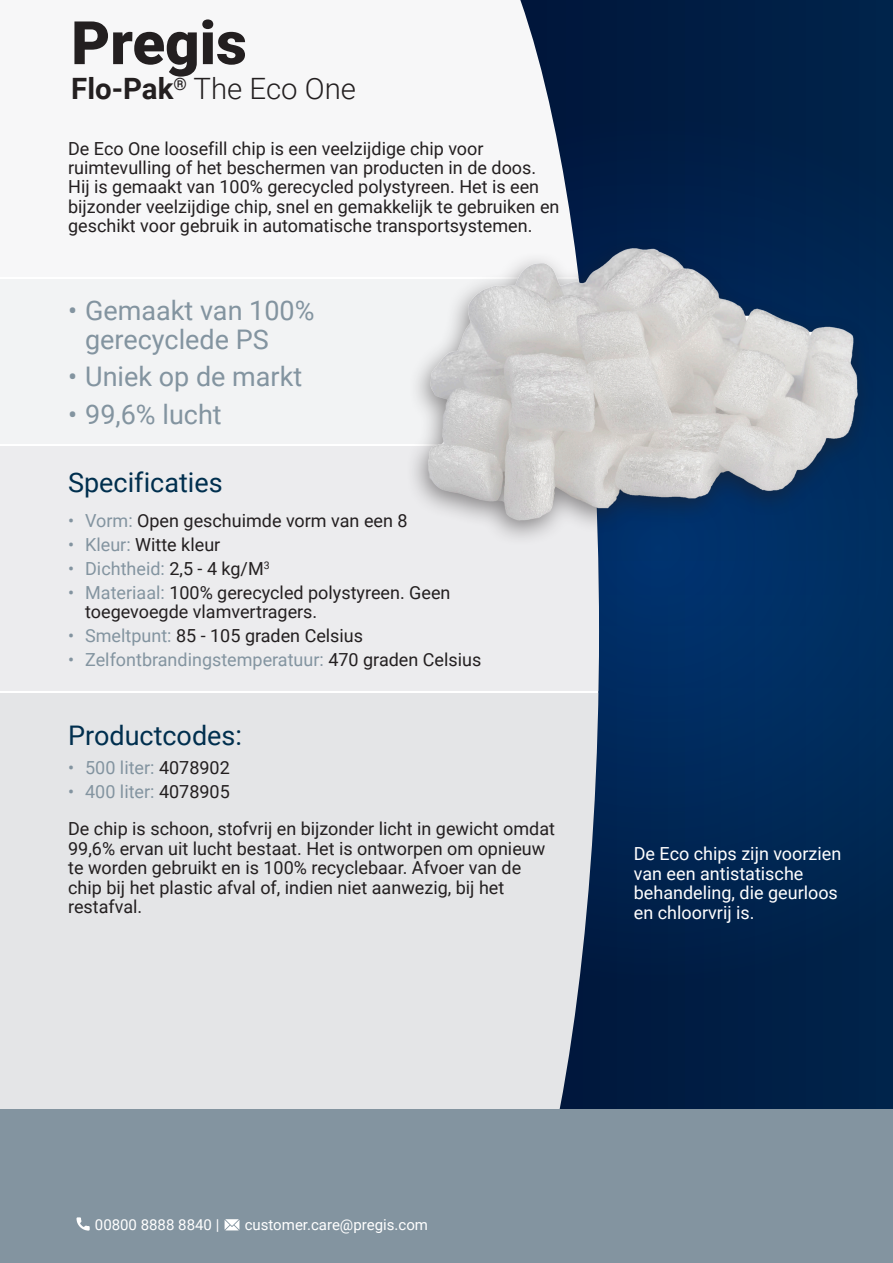
<style>
.page{position:relative;width:893px;height:1263px;background:#fff}
.page>*{position:absolute;margin:0;border:0;box-sizing:border-box;transform-origin:0 0}
.t1{font:900 60px "Roboto";color:#231f20}
.t2{font:300 29.4px "Roboto";color:#231f20}
.t3{font:27px/29.1px "Roboto";color:#8394a0}
.t4{font:27px "Roboto";color:#002f4e}
.list_bullet{font:18px/19.5px "Roboto";color:#231f20}
.t5{font:18px "Roboto";color:#8394a0}
.list_bullet-2{font:18px/19.4px "Roboto";color:#fff}
.t6{font:15px "Roboto";color:#fff}
.s1{font-weight:700}
.s2{color:#8394a0}
.s3{color:#231f20}
</style>
<div class="page">
<div style="left:0;top:279px;width:893px;height:165px;background:#f2f3f4"></div>
<div style="left:0;top:0;width:893px;height:277px;background:#f7f7f8"></div>
<div style="left:0;top:446px;width:893px;height:245px;background:#ececee"></div>
<div style="left:0;top:694px;width:893px;height:416px;background:#e4e5e7"></div>
<svg style="left:520px;top:0;width:373px;height:1110px;background:#153053"></svg>
<svg style="left:520px;top:109px;width:373px;height:878px"></svg>
<div style="left:406px;top:236px;width:469px;height:311px;background:#231f20;opacity:.5"></div>
<img style="left:427px;top:248px;width:431px;height:273px">
<div style="left:0;top:1110px;width:893px;height:153px;background:#8394a0"></div>
<svg style="left:76px;top:1217px;width:14px;height:13px"></svg>
<svg style="left:225px;top:1219px;width:14px;height:11px"></svg>
<p class="t1" style="left:71px;top:1px;width:177px">Pregis</p>
<p class="t2" style="left:71px;top:68px;width:286px"><span class="s1">Flo-Pak</span><sup>®</sup> The Eco One</p>
<p class="list_bullet" style="left:68px;top:138px;width:493px">De Eco One loosefill chip is een veelzijdige chip voor ruimtevulling of het beschermen van producten in de doos.<br>Hij is gemaakt van 100% gerecycled polystyreen. Het is een bijzonder veelzijdige chip, snel en gemakkelijk te gebruiken en geschikt voor gebruik in automatische transportsystemen.</p>
<p class="t3" style="left:85px;top:294px;width:231px;text-indent:-17px">• Gemaakt van 100% gerecyclede PS</p>
<p class="t3" style="left:68px;top:361px;width:236px">• Uniek op de markt</p>
<p class="t3" style="left:68px;top:399px;width:155px">• 99,6% lucht</p>
<p class="t4" style="left:68px;top:464px;width:156px">Specificaties</p>
<p class="list_bullet" style="left:68px;top:510px;width:341px"><span class="s2">• Vorm:</span> Open geschuimde vorm van een 8</p>
<p class="list_bullet" style="left:68px;top:534px;width:154px"><span class="s2">• Kleur:</span> Witte kleur</p>
<p class="t5" style="left:68px;top:556px;width:203px">• Dichtheid: <span class="s3">2,5 - 4 kg/M</span><sup>3</sup></p>
<p class="list_bullet" style="left:85px;top:582px;width:367px;text-indent:-17px"><span class="s2">• Materiaal:</span> 100% gerecycled polystyreen. Geen toegevoegde vlamvertragers.</p>
<p class="list_bullet" style="left:68px;top:625px;width:296px"><span class="s2">• Smeltpunt:</span> 85 - 105 graden Celsius</p>
<p class="t5" style="left:68px;top:647px;width:415px">• Zelfontbrandingstemperatuur: <span class="s3">470 graden Celsius</span></p>
<p class="t4" style="left:68px;top:716px;width:175px">Productcodes:</p>
<p class="t5" style="left:68px;top:755px;width:163px">• 500 liter: <span class="s3">4078902</span></p>
<p class="t5" style="left:68px;top:779px;width:163px">• 400 liter: <span class="s3">4078905</span></p>
<p class="list_bullet" style="left:68px;top:818px;width:488px">De chip is schoon, stofvrij en bijzonder licht in gewicht omdat 99,6% ervan uit lucht bestaat. Het is ontworpen om opnieuw te worden gebruikt en is 100% recyclebaar. Afvoer van de chip bij het plastic afval of, indien niet aanwezig, bij het restafval.</p>
<p class="list_bullet-2" style="left:634px;top:844px;width:209px">De Eco chips zijn voorzien van een antistatische behandeling, die geurloos en chloorvrij is.</p>
<p class="t6" style="left:95px;top:1214px;width:126px">00800 8888 8840 |</p>
<p class="t6" style="left:245px;top:1214px;width:185px">customer.care@pregis.com</p>
</div>
